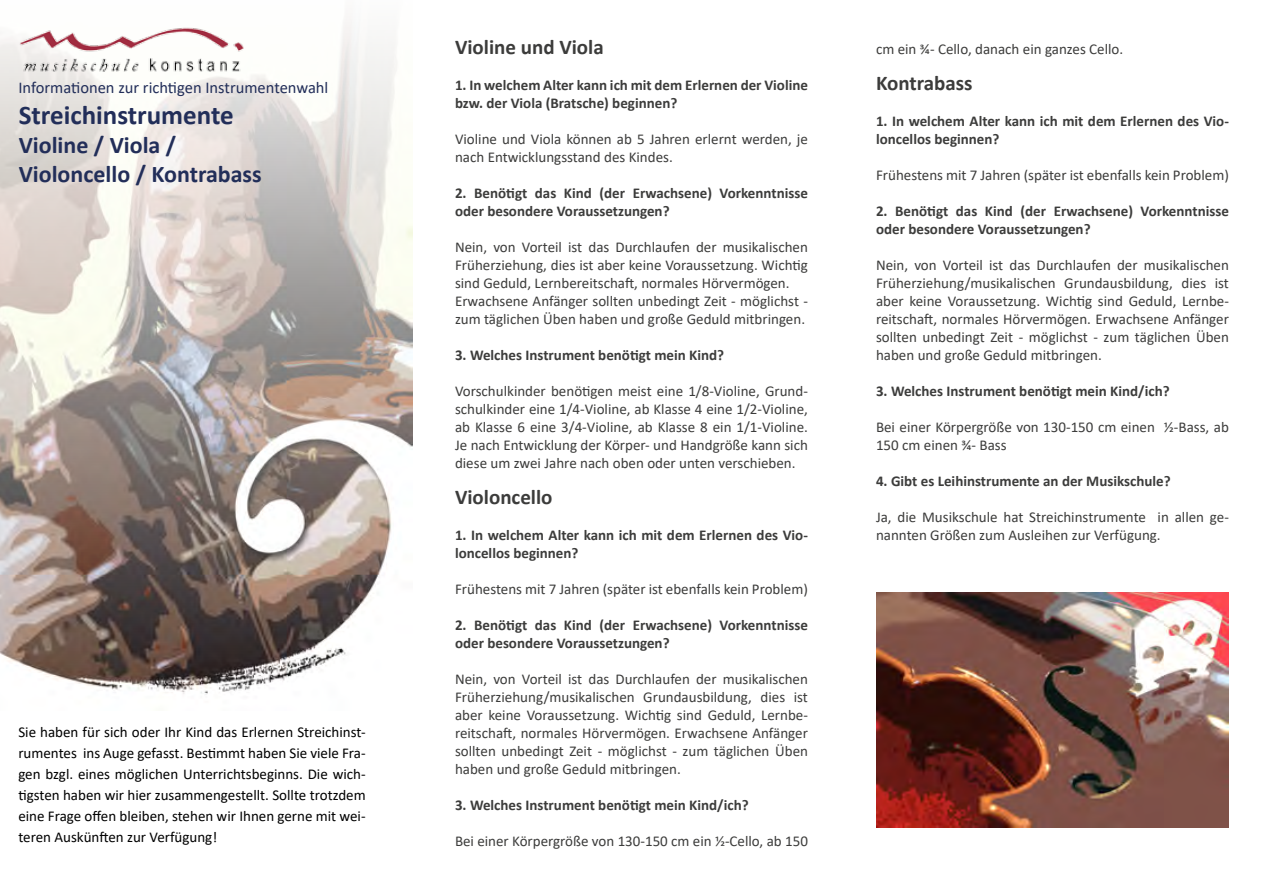
<style>
.page{position:relative;width:1263px;height:893px;background:#fff}
.page>*{position:absolute;margin:0;border:0;box-sizing:border-box;transform-origin:0 0}
.t1{font:700 27px "Calibri";color:#222e59}
.t2{font:700 24px "Calibri";color:#222e59}
.t3{font:700 21px "Calibri";color:#3c3c3b}
.t4{font:16.5px "Calibri";color:#222e59}
.t5{font:15px/18px "Calibri";color:#3c3c3b}
.t6{font:700 15px/18px "Calibri";color:#3c3c3b}
.t7{font:15px/21px "Calibri";color:#000;text-align:justify}
</style>
<div class="page">
<img style="left:0;top:19px;width:412px;height:676px">
<img style="left:18px;top:26px;width:227px;height:48px">
<img style="left:876px;top:592px;width:353px;height:235px">
<p class="t4" style="left:18px;top:76px;width:312px">Informationen zur richtigen Instrumentenwahl</p>
<p class="t1" style="left:19px;top:96px;width:216px">Streichinstrumente</p>
<p class="t2" style="left:19px;top:128px;width:159px">Violine / Viola /</p>
<p class="t2" style="left:19px;top:157px;width:245px">Violoncello / Kontrabass</p>
<p class="t7" style="left:18px;top:721px;width:349px">Sie haben für sich oder Ihr Kind das Erlernen Streichinst&shy;rumentes ins Auge gefasst. Bestimmt haben Sie viele Fra&shy;gen bzgl. eines möglichen Unterrichtsbeginns. Die wich&shy;tigsten haben wir hier zusammengestellt. Sollte trotzdem eine Frage offen bleiben, stehen wir Ihnen gerne mit wei&shy;teren Auskünften zur Verfügung!</p>
<p class="t3" style="left:455px;top:32px;width:150px">Violine und Viola</p>
<p class="t6" style="left:455px;top:76px;width:354px">1. In welchem Alter kann ich mit dem Erlernen der Violine bzw. der Viola (Bratsche) beginnen?</p>
<p class="t5" style="left:455px;top:130px;width:354px">Violine und Viola können ab 5 Jahren erlernt werden, je nach Entwicklungsstand des Kindes.</p>
<p class="t6" style="left:455px;top:184px;width:354px">2. Benötigt das Kind (der Erwachsene) Vorkenntnisse oder besondere Voraussetzungen?</p>
<p class="t5" style="left:455px;top:238px;width:354px;text-align:justify">Nein, von Vorteil ist das Durchlaufen der musikalischen Früherziehung, dies ist aber keine Voraussetzung. Wichtig sind Geduld, Lernbereitschaft, normales Hörvermögen.</p>
<p class="t5" style="left:455px;top:292px;width:354px">Erwachsene Anfänger sollten unbedingt Zeit - möglichst - zum täglichen Üben haben und große Geduld mitbringen.</p>
<p class="t6" style="left:455px;top:346px;width:271px">3. Welches Instrument benötigt mein Kind?</p>
<p class="t5" style="left:455px;top:382px;width:354px;text-align:justify">Vorschulkinder benötigen meist eine 1/8-Violine, Grund&shy;schulkinder eine 1/4-Violine, ab Klasse 4 eine 1/2-Violine, ab Klasse 6 eine 3/4-Violine, ab Klasse 8 ein 1/1-Violine.<br>Je nach Entwicklung der Körper- und Handgröße kann sich diese um zwei Jahre nach oben oder unten verschieben.</p>
<p class="t3" style="left:455px;top:482px;width:99px">Violoncello</p>
<p class="t6" style="left:455px;top:526px;width:354px">1. In welchem Alter kann ich mit dem Erlernen des Vio&shy;loncellos beginnen?</p>
<p class="t5" style="left:455px;top:580px;width:354px">Frühestens mit 7 Jahren (später ist ebenfalls kein Problem)</p>
<p class="t6" style="left:455px;top:616px;width:354px">2. Benötigt das Kind (der Erwachsene) Vorkenntnisse oder besondere Voraussetzungen?</p>
<p class="t5" style="left:455px;top:670px;width:354px;text-align:justify">Nein, von Vorteil ist das Durchlaufen der musikalischen Früherziehung/musikalischen Grundausbildung, dies ist aber keine Voraussetzung. Wichtig sind Geduld, Lernbe&shy;reitschaft, normales Hörvermögen. Erwachsene Anfänger sollten unbedingt Zeit - möglichst - zum täglichen Üben haben und große Geduld mitbringen.</p>
<p class="t6" style="left:455px;top:796px;width:295px">3. Welches Instrument benötigt mein Kind/ich?</p>
<p class="t5" style="left:455px;top:832px;width:354px">Bei einer Körpergröße von 130-150 cm ein ½-Cello, ab 150</p>
<p class="t5" style="left:876px;top:40px;width:249px">cm ein ¾- Cello, danach ein ganzes Cello.</p>
<p class="t3" style="left:876px;top:68px;width:98px">Kontrabass</p>
<p class="t6" style="left:876px;top:112px;width:354px">1. In welchem Alter kann ich mit dem Erlernen des Vio&shy;loncellos beginnen?</p>
<p class="t5" style="left:876px;top:166px;width:354px">Frühestens mit 7 Jahren (später ist ebenfalls kein Problem)</p>
<p class="t6" style="left:876px;top:202px;width:354px">2. Benötigt das Kind (der Erwachsene) Vorkenntnisse oder besondere Voraussetzungen?</p>
<p class="t5" style="left:876px;top:256px;width:354px;text-align:justify">Nein, von Vorteil ist das Durchlaufen der musikalischen Früherziehung/musikalischen Grundausbildung, dies ist aber keine Voraussetzung. Wichtig sind Geduld, Lernbe&shy;reitschaft, normales Hörvermögen. Erwachsene Anfänger sollten unbedingt Zeit - möglichst - zum täglichen Üben haben und große Geduld mitbringen.</p>
<p class="t6" style="left:876px;top:382px;width:295px">3. Welches Instrument benötigt mein Kind/ich?</p>
<p class="t5" style="left:876px;top:418px;width:354px">Bei einer Körpergröße von 130-150 cm einen ½-Bass, ab<br>150 cm einen ¾- Bass</p>
<p class="t6" style="left:876px;top:472px;width:296px">4. Gibt es Leihinstrumente an der Musikschule?</p>
<p class="t5" style="left:876px;top:508px;width:354px">Ja, die Musikschule hat Streichinstrumente in allen ge&shy;nannten Größen zum Ausleihen zur Verfügung.</p>
</div>
